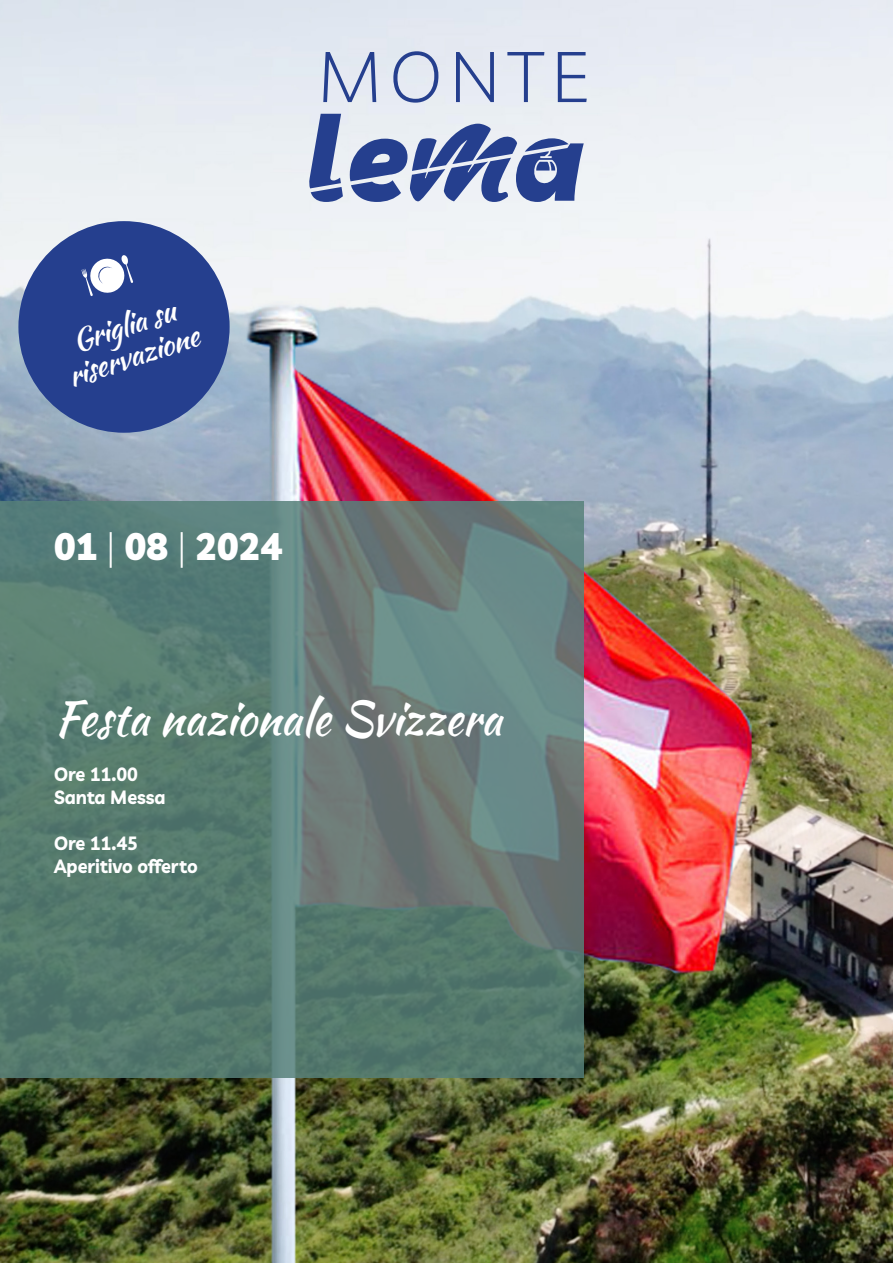
<style>
.page{position:relative;width:893px;height:1263px;background:#fff}
.page>*{position:absolute;margin:0;border:0;box-sizing:border-box;transform-origin:0 0}
.t1{font:47.85px "Kaushan Script";color:#fff;scale:.94 1}
.t2{font:900 38.4px "Livvic";color:#fff;scale:.94 1}
.t3{font:29.7px/31.5px "Kaushan Script";color:#fff;text-align:center}
.t4{font:700 19.2px/23px "Livvic";color:#fff;scale:.94 1}
.s1{font-weight:300}
</style>
<div class="page">
<img style="left:0;top:0;width:893px;height:1263px">
<svg style="left:0;top:502px;width:584px;height:576px;background:#5d7c75"></svg>
<svg style="left:309px;top:114px;width:34px;height:88px;background:#6f81b4"></svg>
<svg style="left:350px;top:124px;width:234px;height:78px;background:#8191bd"></svg>
<svg style="left:323px;top:51px;width:264px;height:52px;background:#c1c9df"></svg>
<div style="left:18px;top:221px;width:212px;height:212px;background:#253f8e;border-radius:50%"></div>
<svg style="left:81px;top:255px;width:52px;height:41px"></svg>
<h3 class="t3" style="left:54px;top:332px;width:138px;rotate:-18deg">Griglia su riservazione</h3>
<h2 class="t2" style="left:54px;top:515px;width:244px">01 <span class="s1">|</span> 08 <span class="s1">|</span> 2024</h2>
<h1 class="t1" style="left:54px;top:683px;width:478px">Festa nazionale Svizzera</h1>
<p class="t4" style="left:54px;top:761px;width:120px">Ore 11.00<br>Santa Messa</p>
<p class="t4" style="left:54px;top:830px;width:154px">Ore 11.45<br>Aperitivo offerto</p>
</div>
